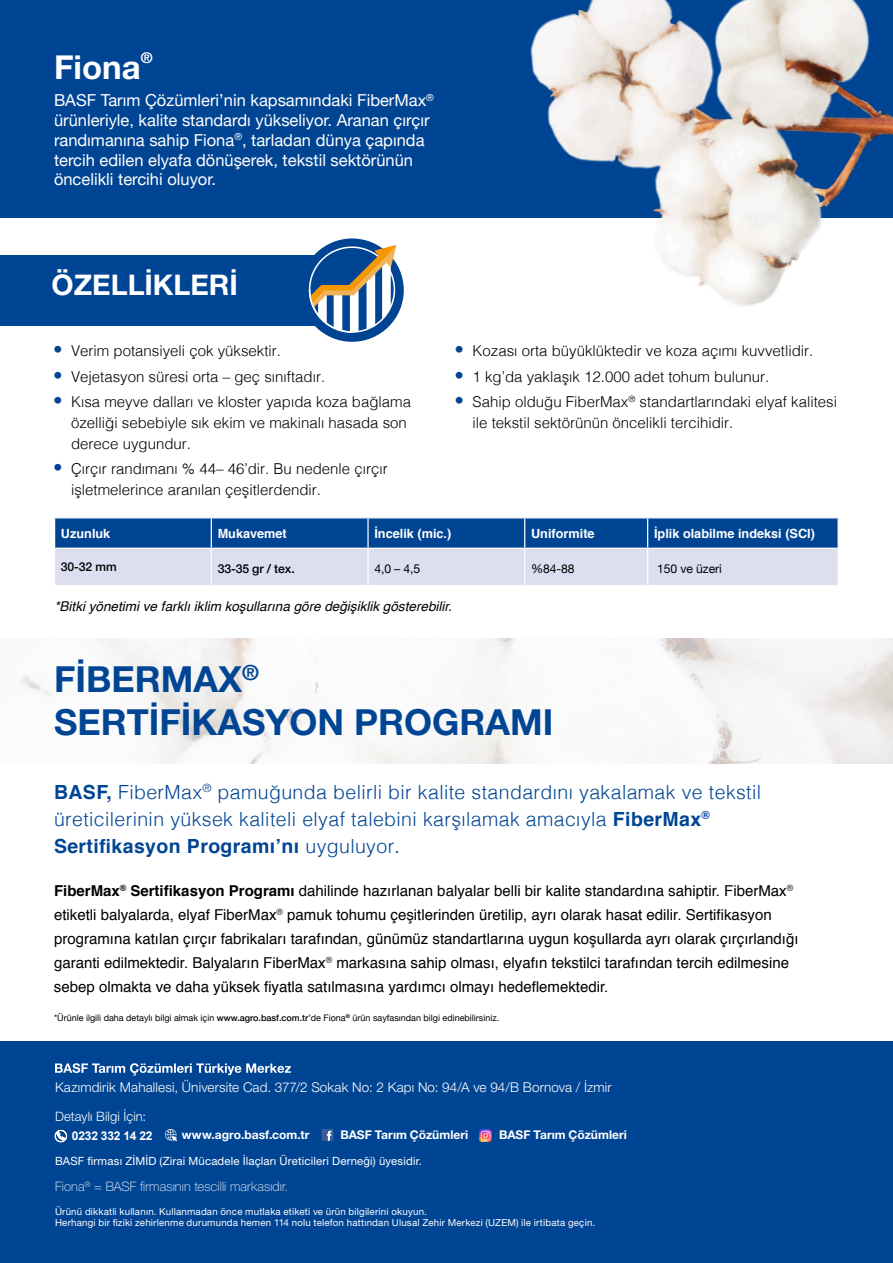
<style>
.page{position:relative;width:893px;height:1263px;background:#fff}
.page>*{position:absolute;margin:0;border:0;box-sizing:border-box;transform-origin:0 0}
.t1{font:700 36px/43.2px "Helvetica Neue LT Pro";color:#004594}
.t2{font:700 33px "Helvetica Neue LT Std";color:#fff}
.Copy____Teasertext{font:700 28.5px "Helvetica Neue LT Pro";color:#fff}
.t3{font:300 19.5px/27px "Helvetica";letter-spacing:.02em;color:#004594}
.t4{font:16.5px/19.8px "Helvetica Neue";color:#fff}
.t5{font:15px/24px "Helvetica";color:#000}
.t6{font:300 15px/21px "Helvetica";color:#000}
.t7{font:700 14.85px "Helvetica Neue LT Std";color:#fff}
.Paginierung_6pt{font:300 13.5px "Helvetica Neue LT Pro";letter-spacing:.01em;color:#fff}
.t8{font:italic 13.5px "Helvetica";color:#000}
.Paginierung_6pt-2{font:100 12.9px "Helvetica Neue LT Pro";letter-spacing:.005em;color:#fff}
.t9{font:300 12.9px "Helvetica Neue LT Pro";letter-spacing:.01em;color:#fff}
.t10{font:700 12.75px "Helvetica";color:#fff}
.t11{font:12.15px "Helvetica Neue";letter-spacing:-.01em;color:#000}
.t12{font:500 12.15px "Helvetica Neue";letter-spacing:-.01em;color:#000}
.t13{font:500 12.15px "Helvetica Neue LT Pro";color:#000}
.t14{font:700 12px "Helvetica Neue LT Pro";letter-spacing:.005em;color:#fff}
.t15{font:700 12px "Arial";letter-spacing:-.02em;color:#fff}
.Paginierung_6pt-3{font:11.4px "Helvetica Neue LT Pro";letter-spacing:.015em;color:#fff}
.Paginierung_6pt-4{font:9.75px/11.7px "Helvetica Neue LT Pro";letter-spacing:.02em;color:#fff}
.Paginierung_6pt-5{font:9px "Helvetica Neue";color:#000}
.s1{font-weight:700;font-stretch:condensed;font-size:18px;color:#004594}
.s2{font-weight:700}
.s3{font-weight:400}
.s4{font-weight:500}
</style>
<div class="page">
<div style="left:0;top:0;width:893px;height:218px;background:#004594"></div>
<svg style="left:55px;top:518px;width:782px;height:67px;background:#7b9ac7"></svg>
<hr style="left:211px;top:518px;width:1px;height:30px;background:#fff">
<hr style="left:54px;top:548px;width:157px;height:1px;background:#fff">
<hr style="left:367px;top:518px;width:2px;height:30px;background:#fff">
<hr style="left:211px;top:548px;width:157px;height:1px;background:#fff">
<hr style="left:524px;top:518px;width:1px;height:30px;background:#fff">
<hr style="left:368px;top:548px;width:157px;height:1px;background:#fff">
<hr style="left:647px;top:518px;width:1px;height:30px;background:#fff">
<hr style="left:525px;top:548px;width:123px;height:1px;background:#fff">
<hr style="left:648px;top:548px;width:191px;height:1px;background:#fff">
<hr style="left:211px;top:549px;width:1px;height:36px;background:#fff">
<hr style="left:367px;top:549px;width:2px;height:36px;background:#fff">
<hr style="left:524px;top:549px;width:1px;height:36px;background:#fff">
<hr style="left:647px;top:549px;width:1px;height:36px;background:#fff">
<div style="left:300px;top:238px;width:104px;height:104px;background:#004594;border-radius:50%"></div>
<div style="left:0;top:255px;width:358px;height:71px;background:#004594"></div>
<svg style="left:308px;top:245px;width:88px;height:88px"></svg>
<img style="left:530px;top:0;width:363px;height:306px">
<div style="left:0;top:1042px;width:893px;height:221px;background:#004594"></div>
<svg style="left:55px;top:1063px;width:236px;height:12px"></svg>
<svg style="left:165px;top:1129px;width:12px;height:12px"></svg>
<div style="left:322px;top:1129px;width:12px;height:12px;background:#3b5a98"></div>
<svg style="left:327px;top:1131px;width:4px;height:10px"></svg>
<svg style="left:480px;top:1129px;width:12px;height:12px"></svg>
<svg style="left:55px;top:1130px;width:12px;height:12px"></svg>
<img style="left:20px;top:639px;width:873px;height:124px">
<p class="t2" style="left:54px;top:46px;width:88px">Fiona</p>
<p class="t7" style="left:141px;top:48px;width:13px">®</p>
<p class="t4" style="left:54px;top:91px;width:381px">BASF Tarım Çözümleri’nin kapsamındaki FiberMax<sup>® </sup>ürünleriyle, kalite standardı yükseliyor. Aranan çırçır randımanına sahip Fiona<sup>®</sup>, tarladan dünya çapında tercih edilen elyafa dönüşerek, tekstil sektörünün öncelikli tercihi oluyor.</p>
<p class="Copy____Teasertext" style="left:52px;top:267px;width:188px">ÖZELLİKLERİ</p>
<p class="t6" style="left:54px;top:339px;width:229px"><span class="s1">•</span> Verim potansiyeli çok yüksektir.</p>
<p class="t6" style="left:54px;top:365px;width:273px"><span class="s1">•</span> Vejetasyon süresi orta – geç sınıftadır.</p>
<p class="t6" style="left:71px;top:390px;width:342px;text-indent:-17px"><span class="s1">•</span> Kısa meyve dalları ve kloster yapıda koza bağlama özelliği sebebiyle sık ekim ve makinalı hasada son derece uygundur.</p>
<p class="t6" style="left:71px;top:457px;width:318px;text-indent:-17px"><span class="s1">•</span> Çırçır randımanı % 44– 46’dir. Bu nedenle çırçır işletmelerince aranılan çeşitlerdendir.</p>
<p class="t6" style="left:455px;top:339px;width:359px"><span class="s1">•</span> Kozası orta büyüklüktedir ve koza açımı kuvvetlidir.</p>
<p class="t6" style="left:455px;top:365px;width:315px"><span class="s1">•</span> 1 kg’da yaklaşık 12.000 adet tohum bulunur.</p>
<p class="t6" style="left:472px;top:390px;width:366px;text-indent:-17px"><span class="s1">•</span> Sahip olduğu FiberMax<sup>®</sup> standartlarındaki elyaf kalitesi ile tekstil sektörünün öncelikli tercihidir.</p>
<p class="t10" style="left:61px;top:523px;width:51px">Uzunluk</p>
<p class="t10" style="left:218px;top:523px;width:71px">Mukavemet</p>
<p class="t10" style="left:374px;top:523px;width:78px">İncelik (mic.)</p>
<p class="t10" style="left:531px;top:523px;width:65px">Uniformite</p>
<p class="t10" style="left:654px;top:523px;width:162px">İplik olabilme indeksi (SCI)</p>
<p class="t13" style="left:61px;top:560px;width:57px">30-32 mm</p>
<p class="t12" style="left:218px;top:559px;width:79px">33-35 gr / tex.</p>
<p class="t11" style="left:374px;top:560px;width:47px">4,0 – 4,5</p>
<p class="t11" style="left:531px;top:560px;width:45px">%84-88</p>
<p class="t11" style="left:657px;top:560px;width:66px">150 ve üzeri</p>
<p class="t8" style="left:54px;top:596px;width:399px">*Bitki yönetimi ve farklı iklim koşullarına göre değişiklik gösterebilir.</p>
<p class="t1" style="left:54px;top:656px;width:501px">FİBERMAX<sup>®<br></sup>SERTİFİKASYON PROGRAMI</p>
<p class="t3" style="left:54px;top:777px;width:709px"><span class="s2">BASF,</span> FiberMax<sup>®</sup> pamuğunda belirli bir kalite standardını yakalamak ve tekstil üreticilerinin yüksek kaliteli elyaf talebini karşılamak amacıyla <span class="s2">FiberMax</span><sup>®<br></sup><span class="s2">Sertifikasyon Programı’nı</span> uyguluyor<span class="s3">.</span></p>
<p class="t5" style="left:54px;top:879px;width:746px"><span class="s2">FiberMax</span><sup>®</sup> <span class="s2">Sertifikasyon Programı</span> dahilinde hazırlanan balyalar belli bir kalite standardına sahiptir. FiberMax<sup>® </sup>etiketli balyalarda, elyaf FiberMax<sup>®</sup> pamuk tohumu çeşitlerinden üretilip, ayrı olarak hasat edilir. Sertifikasyon programına katılan çırçır fabrikaları tarafından, günümüz standartlarına uygun koşullarda ayrı olarak çırçırlandığı garanti edilmektedir. Balyaların FiberMax<sup>®</sup> markasına sahip olması, elyafın tekstilci tarafından tercih edilmesine sebep olmakta ve daha yüksek fiyatla satılmasına yardımcı olmayı hedeflemektedir.</p>
<p class="Paginierung_6pt-5" style="left:54px;top:1011px;width:447px">*Ürünle ilgili daha detaylı bilgi almak için <span class="s4">www.agro.basf.com.tr</span>’de Fiona<sup>®</sup> ürün sayfasından bilgi edinebilirsiniz.</p>
<p class="Paginierung_6pt" style="left:55px;top:1079px;width:558px">Kazımdirik Mahallesi, Üniversite Cad. 377/2 Sokak No: 2 Kapı No: 94/A ve 94/B Bornova / İzmir</p>
<p class="t15" style="left:72px;top:1127px;width:82px">0232 332 14 22</p>
<p class="t9" style="left:55px;top:1108px;width:93px">Detaylı Bilgi İçin:</p>
<p class="t14" style="left:182px;top:1127px;width:129px">www.agro.basf.com.tr</p>
<p class="t14" style="left:340px;top:1127px;width:129px">BASF Tarım Çözümleri</p>
<p class="t14" style="left:499px;top:1127px;width:129px">BASF Tarım Çözümleri</p>
<p class="Paginierung_6pt-3" style="left:55px;top:1154px;width:368px">BASF firması ZİMİD (Zirai Mücadele İlaçları Üreticileri Derneği) üyesidir.</p>
<p class="Paginierung_6pt-2" style="left:55px;top:1179px;width:235px">Fiona<sup>®</sup> = BASF firmasının tescilli markasıdır.</p>
<p class="Paginierung_6pt-4" style="left:55px;top:1205px;width:542px">Ürünü dikkatli kullanın. Kullanmadan önce mutlaka etiketi ve ürün bilgilerini okuyun.<br>Herhangi bir fiziki zehirlenme durumunda hemen 114 nolu telefon hattından Ulusal Zehir Merkezi (UZEM) ile irtibata geçin.</p>
</div>
